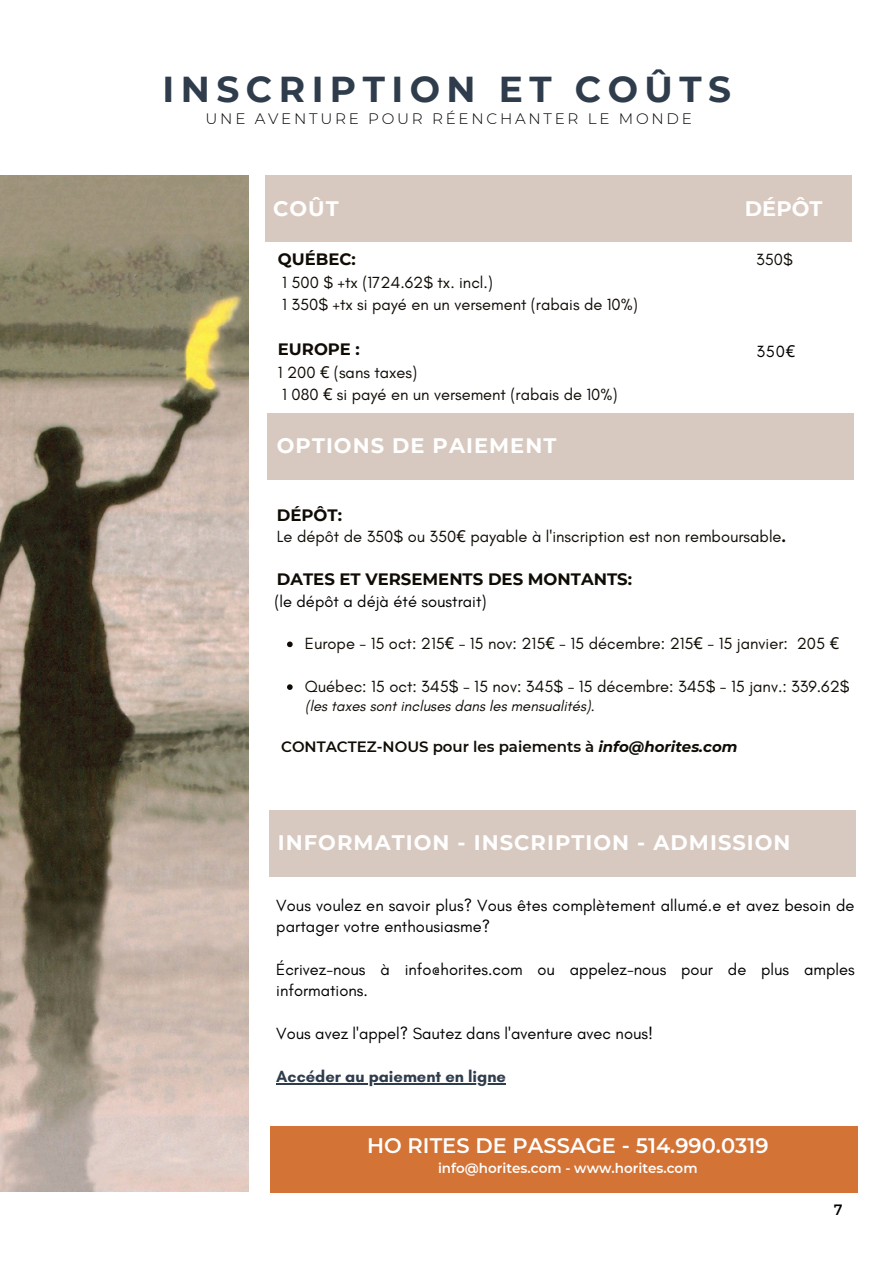
<style>
.page{position:relative;width:894px;height:1264px;background:#fff}
.page>*{position:absolute;margin:0;border:0;box-sizing:border-box;transform-origin:0 0}
.t1{font:700 36px "Montserrat";letter-spacing:.18em;color:#2e3c4c}
.t2{font:700 21px "Montserrat";letter-spacing:.05em;color:#fff}
.t3{font:600 21px "Montserrat";color:#fff}
.t4{font:16.5px/22.5px "Glacial Indifference";color:#100c05}
.t5{font:16.5px/21.3px "Glacial Indifference";color:#000}
.t6{font:700 16.5px "Montserrat";color:#100c05}
.t7{font:700 16.5px "Glacial Indifference";color:#2e3c4c}
.t8{font:300 15.15px "Montserrat";letter-spacing:.18em;color:#000}
.t9{font:600 15px "Montserrat";color:#100c05}
.t10{font:italic 15px "Glacial Indifference";color:#100c05}
.t11{font:15px "Montserrat";color:#000}
.t12{font:600 13.5px "Montserrat";color:#fff}
.s1{font-family:"Montserrat";font-weight:700}
.s2{font-family:"Noto Sans"}
.s3{font-weight:700}
.s4{font-weight:700;font-style:italic}
</style>
<div class="page">
<img style="left:0;top:175px;width:248px;height:1016px">
<div style="left:265px;top:175px;width:586px;height:66px;background:#d8c9c0"></div>
<div style="left:267px;top:413px;width:586px;height:66px;background:#d8c9c0"></div>
<div style="left:269px;top:810px;width:586px;height:66px;background:#d8c9c0"></div>
<div style="left:270px;top:1126px;width:587px;height:66px;background:#d37335"></div>
<svg style="left:287px;top:641px;width:5px;height:6px"></svg>
<svg style="left:287px;top:684px;width:5px;height:6px"></svg>
<hr style="left:276px;top:1083px;width:230px;height:1px;background:#2e3c4c">
<h5 class="t1" style="left:163px;top:67px;width:569px">INSCRIPTION ET COÛTS</h5>
<h5 class="t8" style="left:205px;top:109px;width:487px">UNE AVENTURE POUR RÉENCHANTER LE MONDE</h5>
<h4 class="t2" style="left:273px;top:196px;width:67px">COÛT</h4>
<h2 class="t4" style="left:278px;top:248px;width:361px"><span class="s1">QUÉBEC:<br></span>1 500 $ +tx (1724.62$ tx. incl.)<br>1 350$ +tx si payé en un versement (rabais de 10%)</h2>
<p class="t4" style="left:278px;top:338px;width:341px"><span class="s1">EUROPE :<br></span>1 200 <span class="s2">€</span> (sans taxes)<br>1 080 <span class="s2">€</span> si payé en un versement (rabais de 10%)</p>
<h5 class="t2" style="left:277px;top:433px;width:281px">OPTIONS DE PAIEMENT</h5>
<p class="t2" style="left:744px;top:196px;width:79px">DÉPÔT</p>
<p class="t4" style="left:756px;top:248px;width:38px">350$</p>
<h4 class="t5" style="left:756px;top:341px;width:40px">350<span class="s2">€</span></h4>
<p class="t4" style="left:277px;top:504px;width:510px;line-height:21.3px"><span class="s1">DÉPÔT:<br></span>Le dépôt de 350$ ou 350<span class="s2">€</span> payable à l'inscription est non remboursable<span class="s3">.</span></p>
<p class="t6" style="left:277px;top:569px;width:356px">DATES ET VERSEMENTS DES MONTANTS:</p>
<h5 class="t5" style="left:274px;top:590px;width:213px">(le dépôt a déjà été soustrait)</h5>
<h1 class="t4" style="left:305px;top:632px;width:535px">Europe - 15 oct: 215<span class="s2">€</span> - 15 nov: 215<span class="s2">€</span> - 15 décembre: 215<span class="s2">€</span> - 15 janvier: 205 <span class="s2">€</span></h1>
<h1 class="t4" style="left:305px;top:675px;width:546px">Québec: 15 oct: 345$ - 15 nov: 345$ - 15 décembre: 345$ - 15 janv.: 339.62$</h1>
<h5 class="t10" style="left:305px;top:697px;width:291px">(les taxes sont incluses dans les mensualités).</h5>
<h5 class="t9" style="left:281px;top:737px;width:458px">CONTACTEZ-NOUS pour les paiements à <span class="s4">info@horites.com</span></h5>
<h5 class="t2" style="left:278px;top:829px;width:514px">INFORMATION - INSCRIPTION - ADMISSION</h5>
<h5 class="t5" style="left:276px;top:894px;width:579px">Vous voulez en savoir plus? Vous êtes complètement allumé.e et avez besoin de partager votre enthousiasme?</h5>
<h5 class="t5" style="left:276px;top:958px;width:579px">Écrivez-nous à info@horites.com ou appelez-nous pour de plus amples informations.</h5>
<p class="t5" style="left:276px;top:1022px;width:378px">Vous avez l'appel? Sautez dans l'aventure avec nous!</p>
<h1 class="t7" style="left:276px;top:1066px;width:231px">Accéder au paiement en ligne</h1>
<h1 class="t3" style="left:367px;top:1132px;width:403px">HO RITES DE PASSAGE - 514.990.0319</h1>
<h5 class="t12" style="left:438px;top:1159px;width:261px">info@horites.com - www.horites.com</h5>
<h5 class="t11" style="left:833px;top:1199px;width:10px">7</h5>
</div>
